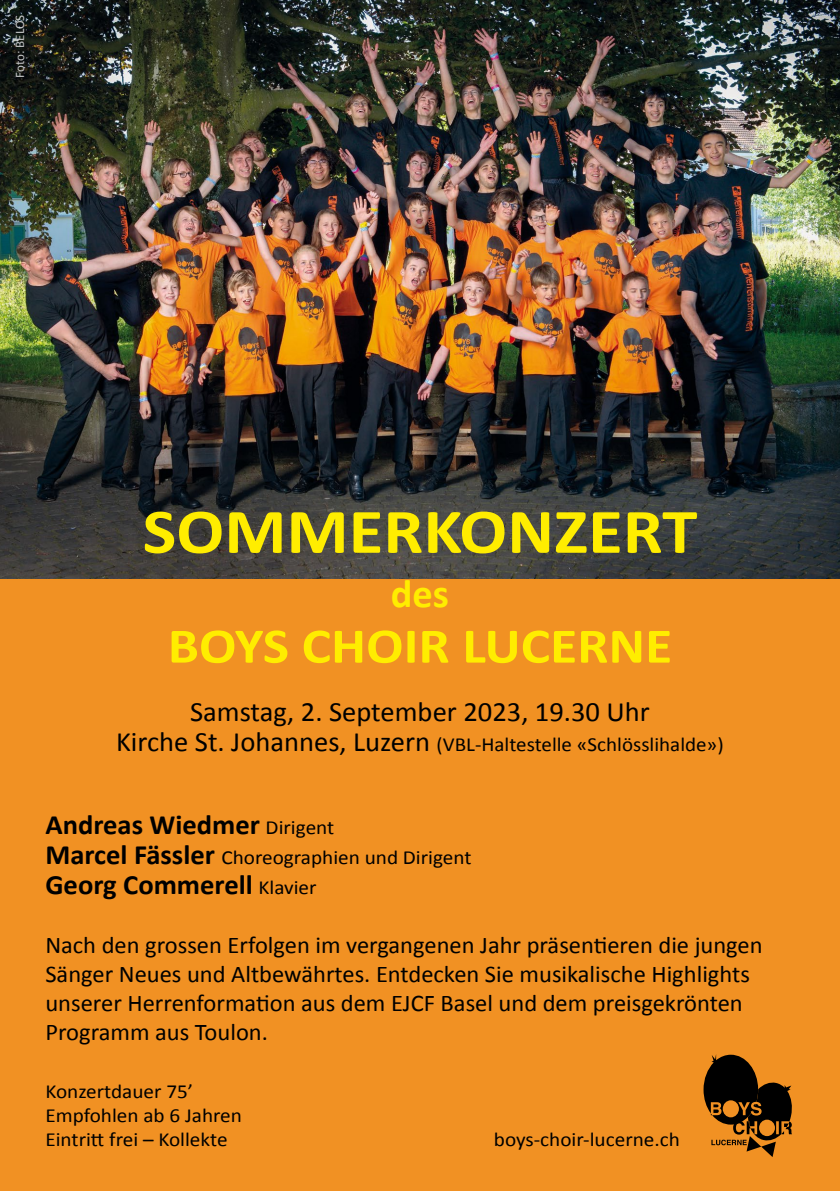
<style>
.page{position:relative;width:840px;height:1191px;background:#fff}
.page>*{position:absolute;margin:0;border:0;box-sizing:border-box;transform-origin:0 0}
.t1{font:700 64px "Calibri";color:#ffed00;scale:1.11 1}
.t2{font:700 50px "Calibri";color:#ffed00;scale:1.11 1}
.t3{font:700 40px "Calibri";color:#ffed00}
.t4{font:700 28px "Calibri";color:#000}
.t5{font:28px "Calibri";color:#000}
.t6{font:24px/28.8px "Calibri";color:#000}
.t7{font:20px/24px "Calibri";color:#000;scale:1.06 1}
.t8{font:20px "Calibri";color:#000}
.t9{font:13px "Calibri";color:#c6c7c8}
.s1{font-size:28px}
.s2{font-weight:400;font-size:20px}
.s3{font-weight:700;font-size:28px}
</style>
<div class="page">
<div style="left:0;top:0;width:839px;height:1191px;background:#f19123"></div>
<img style="left:0;top:0;width:839px;height:579px">
<svg style="left:703px;top:1054px;width:89px;height:103px"></svg>
<p class="t9" style="left:12px;top:78px;width:65px;rotate:-90deg">Foto: BELOS</p>
<h1 class="t1" style="left:142px;top:490px;width:501px">SOMMERKONZERT</h1>
<h3 class="t3" style="left:390px;top:568px;width:60px">des</h3>
<h2 class="t2" style="left:168px;top:614px;width:455px">BOYS CHOIR LUCERNE</h2>
<p class="t5" style="left:190px;top:694px;width:461px">Samstag, 2. September 2023, 19.30 Uhr</p>
<p class="t8" style="left:116px;top:732px;width:608px"><span class="s1">Kirche St. Johannes, Luzern</span> (VBL-Haltestelle «Schlösslihalde»)</p>
<p class="t4" style="left:45px;top:807px;width:290px">Andreas Wiedmer <span class="s2">Dirigent</span></p>
<p class="t7" style="left:45px;top:845px;width:403px"><span class="s3">Marcel Fässler</span> Choreographien und Dirigent</p>
<p class="t4" style="left:45px;top:867px;width:272px">Georg Commerell <span class="s2">Klavier</span></p>
<p class="t6" style="left:45px;top:931px;width:718px">Nach den grossen Erfolgen im vergangenen Jahr präsentieren die jungen Sänger Neues und Altbewährtes. Entdecken Sie musikalische Highlights unserer Herrenformation aus dem EJCF Basel und dem preisgekrönten Programm aus Toulon.</p>
<p class="t7" style="left:45px;top:1079px;width:187px">Konzertdauer 75’<br>Empfohlen ab 6 Jahren<br>Eintritt frei – Kollekte</p>
<p class="t7" style="left:493px;top:1127px;width:177px">boys-choir-lucerne.ch</p>
</div>
